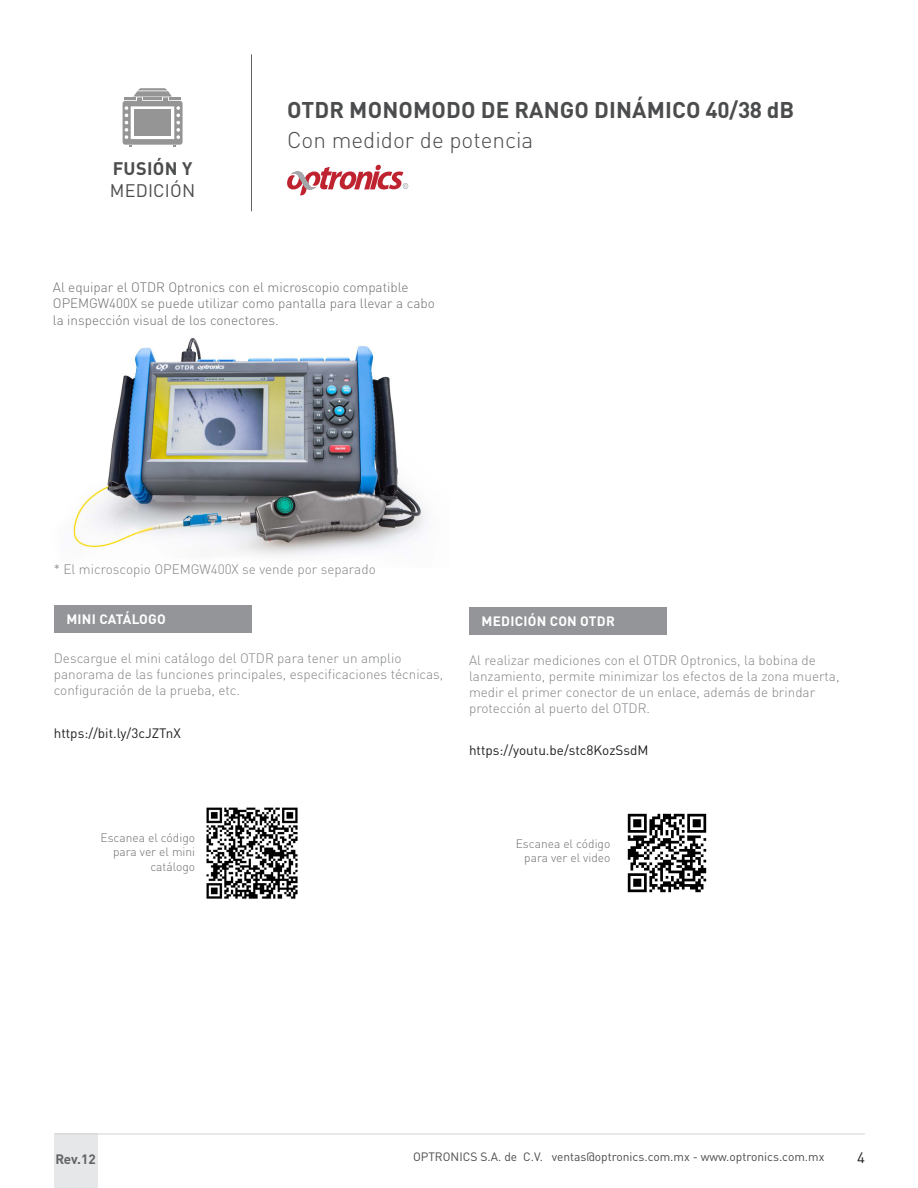
<style>
.page{position:relative;width:918px;height:1188px;background:#fff}
.page>*{position:absolute;margin:0;border:0;box-sizing:border-box;transform-origin:0 0}
.t1{font:700 22.5px "DIN Pro";letter-spacing:.005em;color:#4b4c4d}
.t2{font:300 22.5px "DIN Pro";color:#4b4c4d}
.t3{font:18px "DIN Pro";letter-spacing:.01em;color:#4b4c4d}
.t4{font:700 18px "DIN Pro";letter-spacing:.02em;color:#4b4c4d}
.t5{font:15px "DIN Pro";color:#231f20}
.t6{font:300 13.5px/16.2px "DIN Pro";color:#818386}
.t7{font:300 13.5px/16.2px "DIN Pro";color:#6c6d70}
.t8{font:13.5px "DIN Pro";color:#231f20}
.t9{font:700 13.5px "DIN Pro";letter-spacing:.02em;color:#fff}
.t10{font:700 13.5px "DIN Pro";color:#636366}
.t11{font:300 12px/14.4px "DIN Pro";color:#6c6d70;text-align:right}
.t12{font:12px "DIN Pro";color:#4b4c4d}
</style>
<div class="page">
<div style="left:54px;top:1134px;width:44px;height:54px;background:#e6e7e9"></div>
<hr style="left:55px;top:1134px;width:810px;height:1px;background:#d1d2d4">
<hr style="left:251px;top:54px;width:1px;height:157px;background:#636366">
<svg style="left:287px;top:165px;width:121px;height:30px"></svg>
<svg style="left:123px;top:88px;width:60px;height:59px"></svg>
<img style="left:72px;top:337px;width:355px;height:219px">
<div style="left:54px;top:605px;width:198px;height:27px;background:#939598"></div>
<img style="left:206px;top:807px;width:92px;height:92px">
<div style="left:469px;top:607px;width:198px;height:28px;background:#939598"></div>
<img style="left:627px;top:813px;width:80px;height:80px">
<h2 class="t4" style="left:113px;top:153px;width:81px">FUSIÓN Y</h2>
<h2 class="t3" style="left:110px;top:178px;width:87px">MEDICIÓN</h2>
<h1 class="t1" style="left:287px;top:91px;width:508px">OTDR MONOMODO DE RANGO DINÁMICO 40/38 dB</h1>
<h1 class="t2" style="left:287px;top:122px;width:248px">Con medidor de potencia</h1>
<p class="t7" style="left:53px;top:278px;width:383px">Al equipar el OTDR Optronics con el microscopio compatible<br>OPEMGW400X se puede utilizar como pantalla para llevar a cabo la inspección visual de los conectores.</p>
<p class="t6" style="left:54px;top:559px;width:323px">* El microscopio OPEMGW400X se vende por separado</p>
<p class="t9" style="left:66px;top:608px;width:101px">MINI CATÁLOGO</p>
<p class="t6" style="left:54px;top:648px;width:391px">Descargue el mini catálogo del OTDR para tener un amplio panorama de las funciones principales, especificaciones técnicas, configuración de la prueba, etc.</p>
<p class="t8" style="left:54px;top:724px;width:129px">https://bit.ly/3cJZTnX</p>
<p class="t9" style="left:482px;top:610px;width:135px">MEDICIÓN CON OTDR</p>
<p class="t6" style="left:469px;top:651px;width:372px">Al realizar mediciones con el OTDR Optronics, la bobina de lanzamiento, permite minimizar los efectos de la zona muerta, medir el primer conector de un enlace, además de brindar protección al puerto del OTDR.</p>
<p class="t8" style="left:469px;top:741px;width:181px">https://youtu.be/stc8KozSsdM</p>
<p class="t11" style="left:101px;top:829px;width:96px">Escanea el código para ver el mini catálogo</p>
<p class="t11" style="left:516px;top:835px;width:96px">Escanea el código para ver el video</p>
<p class="t10" style="left:56px;top:1148px;width:42px">Rev.12</p>
<p class="t12" style="left:413px;top:1149px;width:413px">OPTRONICS S.A. de C.V. ventas@optronics.com.mx - www.optronics.com.mx</p>
<p class="t5" style="left:857px;top:1148px;width:9px">4</p>
</div>
